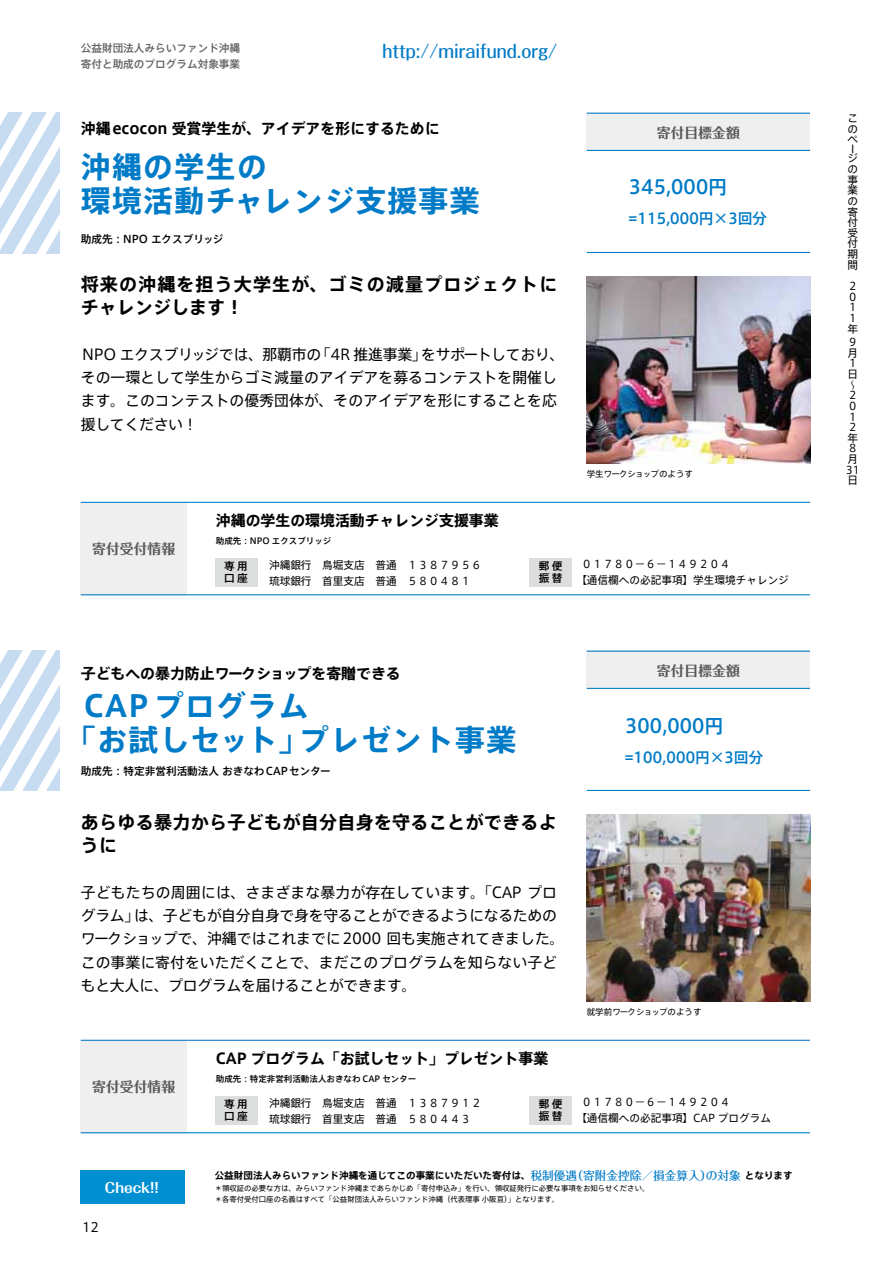
<style>
.page{position:relative;width:893px;height:1263px;background:#fff}
.page>*{position:absolute;margin:0;border:0;box-sizing:border-box;transform-origin:0 0}
.t1{font:700 29.7px/34px "Axis Std";letter-spacing:.05em;color:#007bc7}
.t2{font:500 19.2px "Axis Std";letter-spacing:-.025em;color:#007bc7}
.t3{font:700 18px/23.4px "Axis Std";letter-spacing:.06em;color:#000}
.t4{font:700 18px/23.4px "Axis Std";letter-spacing:.015em;color:#000}
.t5{font:500 18px "Folk Pro";color:#007bc7}
.t6{font:14.85px/23.4px "Axis Std";color:#000}
.t7{font:700 14.85px "Axis Std";color:#000}
.t8{font:500 14.85px "Axis Std";letter-spacing:-.025em;color:#007bc7}
.t9{font:700 13.8px "Folk Pro";color:#595757}
.t10{font:700 13.8px "Folk Pro";color:#fff}
.t11{font:12.75px "Axis Std";color:#000}
.t12{font:10.65px/10.6px "Axis Std";color:#000}
.t13{font:500 10.65px/11.7px "Axis Std";color:#000}
.t14{font:500 10.65px/15.9px "Axis Std";color:#666464}
.t15{font:700 9.6px "Axis Std";color:#000}
.t16{font:500 8.55px "Axis Std";color:#000}
.t17{font:8.55px "Axis Std";color:#000}
.t18{font:7.5px/10.6px "Axis Std";color:#000}
.s1{font-family:"Folk Pro";font-weight:500;font-size:11.7px;color:#007bc7}
</style>
<div class="page">
<svg style="left:0;top:113px;width:60px;height:140px"></svg>
<svg style="left:0;top:651px;width:60px;height:140px"></svg>
<div style="left:81px;top:502px;width:106px;height:93px;background:#efefef"></div>
<div style="left:81px;top:1040px;width:106px;height:93px;background:#efefef"></div>
<hr style="left:81px;top:594px;width:729px;height:1px;background:#007bc7">
<hr style="left:81px;top:1132px;width:729px;height:1px;background:#007bc7">
<hr style="left:81px;top:502px;width:729px;height:1px;background:#007bc7">
<hr style="left:81px;top:1040px;width:729px;height:1px;background:#007bc7">
<div style="left:215px;top:558px;width:42px;height:28px;background:#dcdddd"></div>
<div style="left:215px;top:1096px;width:42px;height:28px;background:#dcdddd"></div>
<div style="left:529px;top:558px;width:43px;height:28px;background:#dcdddd"></div>
<div style="left:529px;top:1096px;width:43px;height:28px;background:#dcdddd"></div>
<div style="left:81px;top:1170px;width:104px;height:33px;background:#008fd1"></div>
<div style="left:587px;top:113px;width:223px;height:38px;background:#efefef"></div>
<div style="left:587px;top:651px;width:223px;height:38px;background:#efefef"></div>
<hr style="left:587px;top:113px;width:223px;height:1px;background:#007bc7">
<hr style="left:587px;top:150px;width:223px;height:1px;background:#007bc7">
<hr style="left:587px;top:252px;width:223px;height:1px;background:#007bc7">
<hr style="left:587px;top:790px;width:223px;height:1px;background:#007bc7">
<hr style="left:587px;top:651px;width:223px;height:1px;background:#007bc7">
<hr style="left:587px;top:688px;width:223px;height:1px;background:#007bc7">
<img style="left:587px;top:276px;width:223px;height:187px">
<img style="left:587px;top:814px;width:223px;height:187px">
<p class="t14" style="left:81px;top:39px;width:161px">公益財団法人みらいファンド沖縄寄付と助成のプログラム対象事業</p>
<p class="t5" style="left:383px;top:36px;width:176px">http://miraifund.org/</p>
<p class="t7" style="left:81px;top:117px;width:360px">沖縄ecocon 受賞学生が、アイデアを形にするために</p>
<h1 class="t1" style="left:81px;top:148px;width:400px">沖縄の学生の<br>環境活動チャレンジ支援事業</h1>
<p class="t13" style="left:81px;top:233px;width:144px">助成先：NPO エクスブリッジ</p>
<p class="t3" style="left:81px;top:271px;width:478px">将来の沖縄を担う大学生が、ゴミの減量プロジェクトにチャレンジします！</p>
<p class="t6" style="left:81px;top:341px;width:485px">NPO エクスブリッジでは、那覇市の「4R 推進事業」をサポートしており、その一環として学生からゴミ減量のアイデアを募るコンテストを開催します。このコンテストの優秀団体が、そのアイデアを形にすることを応援してください！</p>
<p class="t9" style="left:92px;top:537px;width:84px">寄付受付情報</p>
<p class="t7" style="left:216px;top:509px;width:284px">沖縄の学生の環境活動チャレンジ支援事業</p>
<p class="t16" style="left:216px;top:534px;width:117px">助成先：NPO エクスブリッジ</p>
<p class="t13" style="left:224px;top:560px;width:25px">専用口座</p>
<p class="t12" style="left:269px;top:556px;width:214px;line-height:15.9px">沖縄銀行　鳥堀支店　普通　１３８７９５６琉球銀行　首里支店　普通　５８０４８１</p>
<p class="t13" style="left:539px;top:560px;width:25px">郵便振替</p>
<p class="t9" style="left:657px;top:121px;width:84px">寄付目標金額</p>
<p class="t2" style="left:628px;top:172px;width:100px">345,000円</p>
<p class="t8" style="left:628px;top:207px;width:140px">=115,000円×3回分</p>
<p class="t17" style="left:587px;top:468px;width:108px">学生ワークショップのようす</p>
<p class="t12" style="left:576px;top:555px;width:214px;line-height:15.9px;text-indent:5px">０１７８０－６－１４９２０４<br>【通信欄への必記事項】学生環境チャレンジ</p>
<p class="t7" style="left:81px;top:662px;width:321px">子どもへの暴力防止ワークショップを寄贈できる</p>
<h1 class="t1" style="left:66px;top:687px;width:452px;text-indent:18px">CAP プログラム<br>「お試しセット」プレゼント事業</h1>
<p class="t13" style="left:81px;top:764px;width:251px">助成先： 特定非営利活動法人 おきなわCAPセンター</p>
<p class="t4" style="left:81px;top:809px;width:478px">あらゆる暴力から子どもが自分自身を守ることができるように</p>
<p class="t6" style="left:81px;top:879px;width:485px">子どもたちの周囲には、さまざまな暴力が存在しています。「CAP プログラム」は、子どもが自分自身で身を守ることができるようになるためのワークショップで、沖縄ではこれまでに2000 回も実施されてきました。この事業に寄付をいただくことで、まだこのプログラムを知らない子どもと大人に、プログラムを届けることができます。</p>
<p class="t9" style="left:92px;top:1075px;width:84px">寄付受付情報</p>
<p class="t7" style="left:216px;top:1046px;width:334px">CAP プログラム「お試しセット」プレゼント事業</p>
<p class="t16" style="left:216px;top:1072px;width:202px">助成先：特定非営利活動法人おきなわ CAP センター</p>
<p class="t13" style="left:224px;top:1098px;width:25px">専用口座</p>
<p class="t12" style="left:269px;top:1094px;width:214px;line-height:15.9px">沖縄銀行　鳥堀支店　普通　１３８７９１２琉球銀行　首里支店　普通　５８０４４３</p>
<p class="t13" style="left:539px;top:1098px;width:25px">郵便振替</p>
<p class="t9" style="left:657px;top:658px;width:84px">寄付目標金額</p>
<p class="t2" style="left:625px;top:711px;width:100px">300,000円</p>
<p class="t8" style="left:625px;top:746px;width:140px">=100,000円×3回分</p>
<p class="t17" style="left:587px;top:1006px;width:116px">就学前ワークショップのようす</p>
<p class="t12" style="left:576px;top:1093px;width:196px;line-height:15.9px;text-indent:5px">０１７８０−６−１４９２０４<br>【通信欄への必記事項】CAP プログラム</p>
<p class="t10" style="left:105px;top:1176px;width:56px">Check!!</p>
<p class="t11" style="left:82px;top:1217px;width:19px">12</p>
<p class="t15" style="left:215px;top:1168px;width:579px">公益財団法人みらいファンド沖縄を通じてこの事業にいただいた寄付は、<span class="s1">税制優遇（寄附金控除／損金算入）の対象</span>となります</p>
<p class="t18" style="left:215px;top:1182px;width:443px">＊領収証の必要な方は、みらいファンド沖縄まであらかじめ「寄付申込み」を行い、領収証発行に必要な事項をお知らせください。　＊各寄付受付口座の名義はすべて「公益財団法人みらいファンド沖縄（代表理事小阪亘）」となります。</p>
<p class="t12" style="left:848px;top:112px;width:12px;text-align:justify">このペ</p>
<p class="t12" style="left:848px;top:143px;width:12px;line-height:9.6px">ージ</p>
<p class="t12" style="left:848px;top:163px;width:12px;text-align:justify">の事業の寄付受付期間</p>
<p class="t12" style="left:848px;top:280px;width:12px">２<br>０<br>１<br>１年</p>
<p class="t12" style="left:848px;top:336px;width:10px">９月<br>１日～</p>
<p class="t12" style="left:846px;top:389px;width:16px">２<br>０<br>１<br>２年<br>８月<br>31日</p>
</div>
